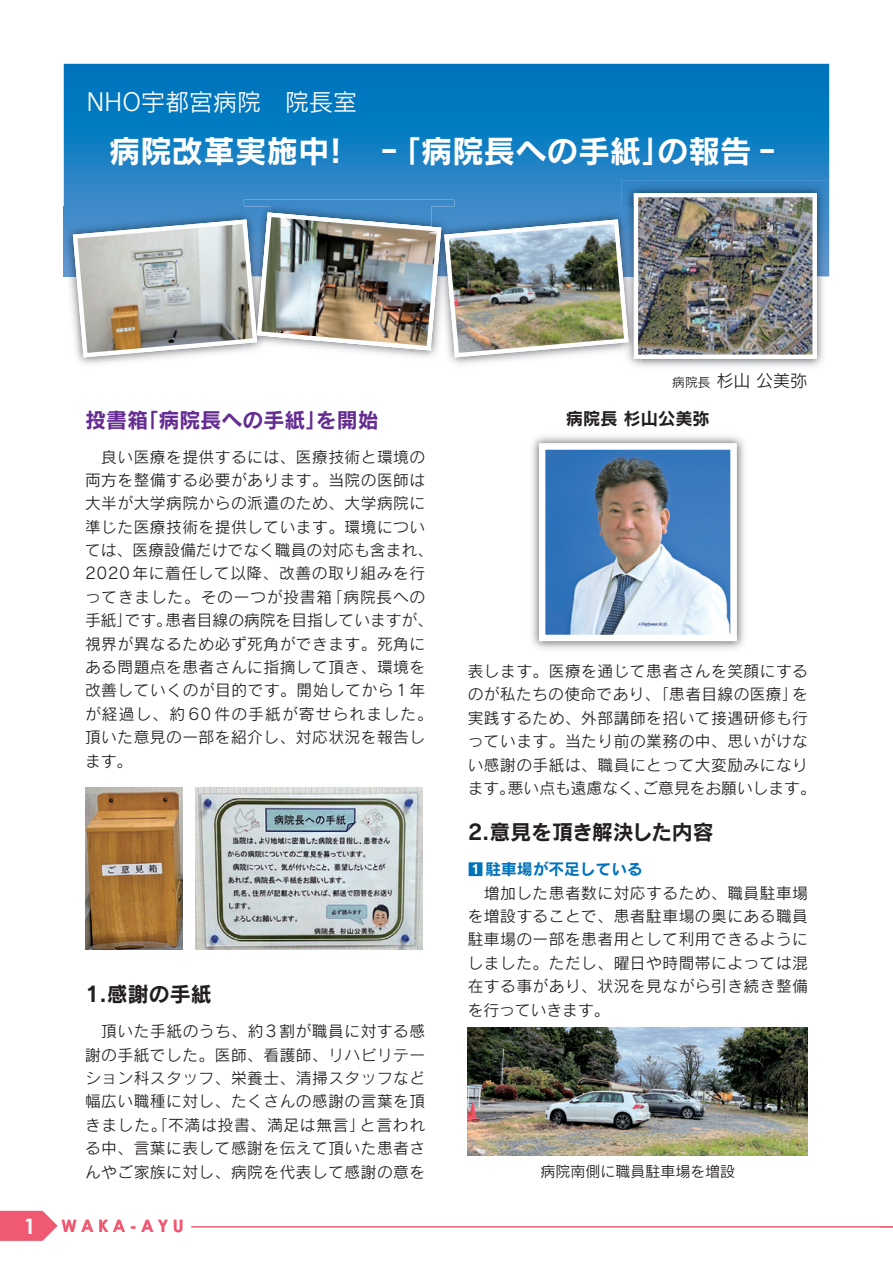
<style>
.page{position:relative;width:893px;height:1263px;background:#fff}
.page>*{position:absolute;margin:0;border:0;box-sizing:border-box;transform-origin:0 0}
.t1{font:31.5px "Rodin Pro B";color:#fff}
.t2{font:24px "Rodin Pro M";color:#fff}
.t3{font:700 21.3px "Century Gothic";color:#fff}
.t4{font:21px "Rodin Pro B";color:#652d91}
.t5{font:21px "Rodin Pro B";letter-spacing:-.02em;color:#231f20}
.t6{font:21px "Rodin Pro B";color:#231f20}
.t7{font:17.25px "Rodin Pro B";color:#231f20}
.t8{font:700 16.95px "Century Gothic";letter-spacing:.25em;color:#f05972}
.t9{font:16.95px "Rodin Pro M";color:#231f20}
.t10{font:15.75px/23.4px "Rodin Pro M";letter-spacing:.03em;color:#231f20;text-align:right}
.t11{font:15.75px/23.4px "Rodin Pro M";color:#231f20}
.t12{font:15.75px "Rodin Pro M";letter-spacing:.005em;color:#231f20}
.t13{font:15.75px "Rodin Pro B";color:#0072bc}
.t14{font:15px "Rodin Pro M";color:#231f20}
.t15{font:12.75px "Rodin Pro M";color:#231f20}
</style>
<div class="page">
<svg style="left:64px;top:64px;width:765px;height:143px;background:#0d7bc1"></svg>
<img style="left:642px;top:180px;width:188px;height:187px">
<img style="left:621px;top:180px;width:208px;height:96px">
<img style="left:532px;top:436px;width:213px;height:213px">
<img style="left:63px;top:207px;width:74px;height:157px">
<img style="left:64px;top:207px;width:7px;height:69px">
<img style="left:468px;top:1027px;width:340px;height:128px">
<img style="left:454px;top:360px;width:188px;height:6px">
<img style="left:71px;top:193px;width:746px;height:167px">
<img style="left:639px;top:198px;width:173px;height:156px">
<div style="left:634px;top:193px;width:183px;height:166px;border:4px solid #fff"></div>
<img style="left:546px;top:450px;width:184px;height:184px">
<div style="left:539px;top:443px;width:198px;height:198px;border:6px solid #fff"></div>
<img style="left:85px;top:788px;width:97px;height:161px">
<img style="left:195px;top:788px;width:228px;height:161px">
<svg style="left:0;top:1211px;width:57px;height:30px;background:#f16d83"></svg>
<hr style="left:191px;top:1226px;width:702px;height:1px;background:#f05972">
<h2 class="t2" style="left:87px;top:86px;width:272px">NHO宇都宮病院　院長室</h2>
<h1 class="t1" style="left:109px;top:130px;width:565px">病院改革実施中!　‐「病院長への手紙」</h1>
<h1 class="t1" style="left:657px;top:130px;width:128px">の報告‐</h1>
<h3 class="t4" style="left:85px;top:406px;width:65px">投書箱</h3>
<h3 class="t4" style="left:138px;top:406px;width:191px">「病院長への手紙」</h3>
<h3 class="t4" style="left:316px;top:406px;width:65px">を開始</h3>
<p class="t10" style="left:85px;top:444px;width:342px">　良い医療を提供するには、医療技術と環境の</p>
<p class="t10" style="left:85px;top:468px;width:342px">両方を整備する必要があります。当院の医師は</p>
<p class="t10" style="left:85px;top:491px;width:342px">大半が大学病院からの派遣のため、大学病院に</p>
<p class="t10" style="left:85px;top:514px;width:342px">準じた医療技術を提供しています。環境につい</p>
<p class="t12" style="left:85px;top:540px;width:350px">ては、医療設備だけでなく職員の対応も含まれ、</p>
<p class="t10" style="left:85px;top:561px;width:342px">2020年に着任して以降、改善の取り組みを行</p>
<p class="t10" style="left:327px;top:585px;width:100px">「病院長への</p>
<p class="t11" style="left:165px;top:585px;width:269px;text-indent:-80px">ってきました。その一つが投書箱<br>患者目線の病院を目指していますが、</p>
<p class="t10" style="left:85px;top:608px;width:349px;text-align:left">手紙」<br>視界が異なるため必ず死角ができます。死角にある問題点を患者さんに指摘して頂き、環境を改善していくのが目的です。開始してから1年が経過し、約60件の手紙が寄せられました。頂いた意見の一部を紹介し、対応状況を報告します。</p>
<p class="t10" style="left:125px;top:608px;width:49px">です。</p>
<h3 class="t3" style="left:24px;top:1212px;width:13px">3</h3>
<h3 class="t3" style="left:24px;top:1212px;width:13px">1</h3>
<h3 class="t6" style="left:85px;top:980px;width:128px">1.感謝の手紙</h3>
<p class="t10" style="left:85px;top:1019px;width:342px">　頂いた手紙のうち、約3割が職員に対する感謝の手紙でした。医師、看護師、リハビリテーション科スタッフ、栄養士、清掃スタッフなど幅広い職種に対し、たくさんの感謝の言葉を頂と言われ</p>
<p class="t10" style="left:85px;top:1112px;width:342px;text-align:left">きました。「不満は投書、満足は無言」<br>る中、言葉に表して感謝を伝えて頂いた患者さんやご家族に対し、病院を代表して感謝の意を</p>
<p class="t8" style="left:62px;top:1215px;width:123px">WAKA-AYU</p>
<p class="t9" style="left:716px;top:369px;width:92px">杉山公美弥</p>
<p class="t15" style="left:672px;top:374px;width:40px">病院長</p>
<p class="t7" style="left:566px;top:407px;width:145px">病院長杉山公美弥</p>
<p class="t10" style="left:468px;top:659px;width:342px">表します。医療を通じて患者さんを笑顔にするを</p>
<p class="t10" style="left:468px;top:682px;width:331px">のが私たちの使命であり、「患者目線の医療」</p>
<p class="t10" style="left:468px;top:706px;width:342px">実践するため、外部講師を招いて接遇研修も行</p>
<p class="t10" style="left:468px;top:729px;width:342px">っています。当たり前の業務の中、思いがけな</p>
<p class="t10" style="left:468px;top:752px;width:342px">い感謝の手紙は、職員にとって大変励みになり</p>
<p class="t11" style="left:642px;top:776px;width:175px">ご意見をお願いします。</p>
<p class="t11" style="left:508px;top:776px;width:143px">悪い点も遠慮なく、</p>
<p class="t10" style="left:468px;top:776px;width:49px">ます。</p>
<h3 class="t5" style="left:468px;top:818px;width:248px">2.意見を頂き解決した内容</h3>
<p class="t13" style="left:468px;top:859px;width:177px">1駐車場が不足している</p>
<p class="t10" style="left:468px;top:880px;width:342px;text-align:justify">　増加した患者数に対応するため、職員駐車場を増設することで、患者駐車場の奥にある職員駐車場の一部を患者用として利用できるようにしました。ただし、曜日や時間帯によっては混在する事があり、状況を見ながら引き続き整備を行っていきます。</p>
<p class="t14" style="left:541px;top:1161px;width:196px">病院南側に職員駐車場を増設</p>
</div>
